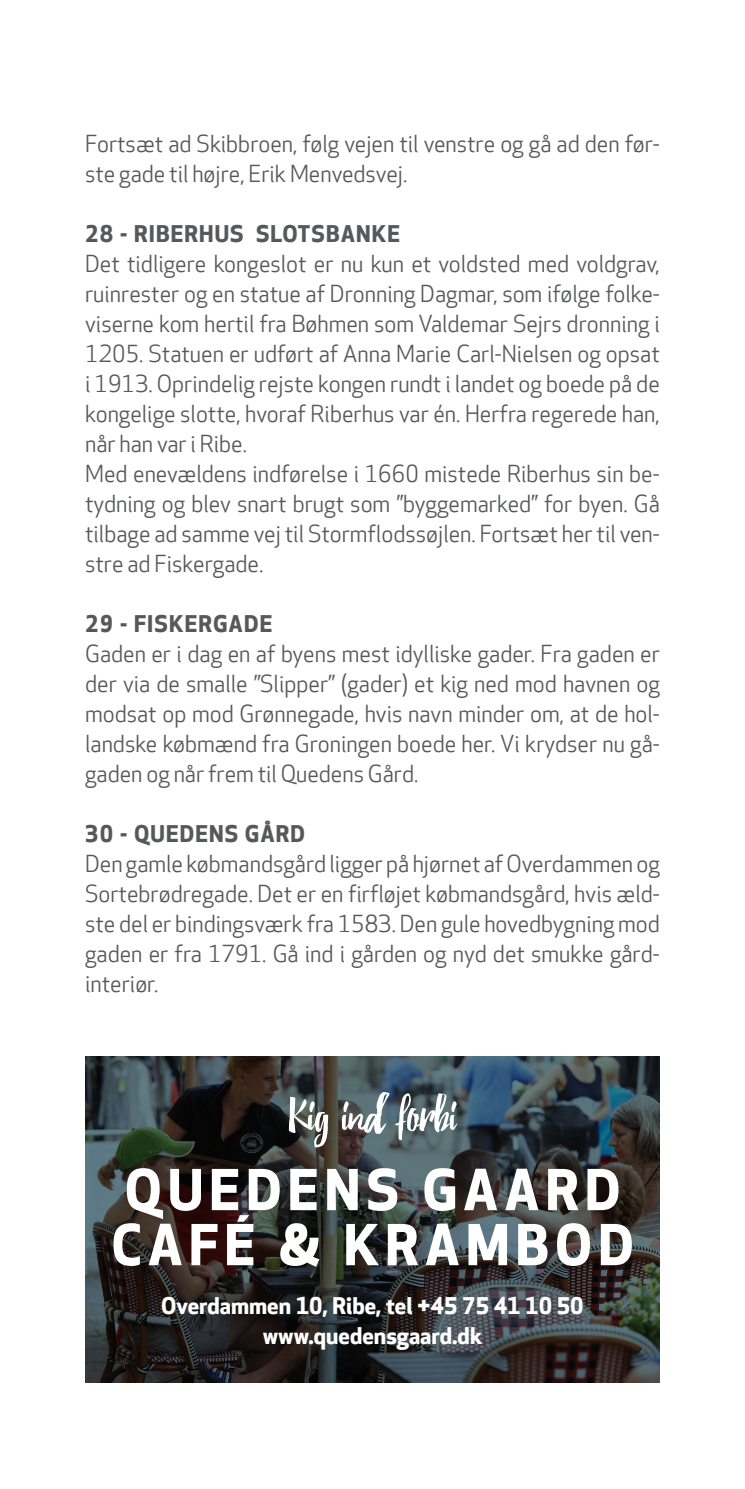
<style>
.page{position:relative;width:745px;height:1489px;background:#fff}
.page>*{position:absolute;margin:0;border:0;box-sizing:border-box;transform-origin:0 0}
.t1{font:700 55px/55px "Apex New";letter-spacing:.11em;color:#fff}
.t2{font:50px "Beacon";color:#fff}
.t3{font:22.5px/30px "Apex New";color:#57585a}
.t4{font:700 22.5px/30px "Apex New";color:#fff;text-align:center}
.t5{font:700 22.5px "Apex New";letter-spacing:.05em;color:#57585a}
</style>
<div class="page">
<svg style="left:85px;top:1056px;width:574px;height:326px;background:#323537"></svg>
<p class="t3" style="left:85px;top:130px;width:576px">Fortsæt ad Skibbroen, følg vejen til venstre og gå ad den før&shy;ste gade til højre, Erik Menvedsvej.</p>
<p class="t5" style="left:85px;top:220px;width:316px">28 - RIBERHUS SLOTSBANKE</p>
<p class="t3" style="left:85px;top:250px;width:576px">Det tidligere kongeslot er nu kun et voldsted med voldgrav, ruinrester og en statue af Dronning Dagmar, som ifølge folke&shy;viserne kom hertil fra Bøhmen som Valdemar Sejrs dronning i 1205. Statuen er udført af Anna Marie Carl-Nielsen og opsat i 1913. Oprindelig rejste kongen rundt i landet og boede på de kongelige slotte, hvoraf Riberhus var én. Herfra regerede han, når han var i Ribe.<br>Med enevældens indførelse i 1660 mistede Riberhus sin be&shy;tydning og blev snart brugt som ”byggemarked” for byen. Gå tilbage ad samme vej til Stormflodssøjlen. Fortsæt her til ven&shy;stre ad Fiskergade.</p>
<p class="t5" style="left:85px;top:610px;width:188px">29 - FISKERGADE</p>
<p class="t3" style="left:85px;top:639px;width:576px;text-align:justify">Gaden er i dag en af byens mest idylliske gader. Fra gaden er der via de smalle ”Slipper” (gader) et kig ned mod havnen og modsat op mod Grønnegade, hvis navn minder om, at de hol&shy;landske købmænd fra Groningen boede her. Vi krydser nu gå&shy;gaden og når frem til Quedens Gård.</p>
<p class="t5" style="left:85px;top:820px;width:221px">30 - QUEDENS GÅRD</p>
<p class="t3" style="left:85px;top:849px;width:576px;text-align:justify">Den gamle købmandsgård ligger på hjørnet af Overdammen og Sortebrødregade. Det er en firfløjet købmandsgård, hvis æld&shy;ste del er bindingsværk fra 1583. Den gule hovedbygning mod gaden er fra 1791. Gå ind i gården og nyd det smukke gård&shy;interiør.</p>
<h2 class="t2" style="left:289px;top:1084px;width:169px">Kig ind forbi</h2>
<h1 class="t1" style="left:111px;top:1163px;width:524px">QUEDENS GAARD<br>CAFÉ &amp; KRAMBOD</h1>
<p class="t4" style="left:161px;top:1291px;width:424px">Overdammen 10, Ribe, tel +45 75 41 10 50 www.quedensgaard.dk</p>
</div>
